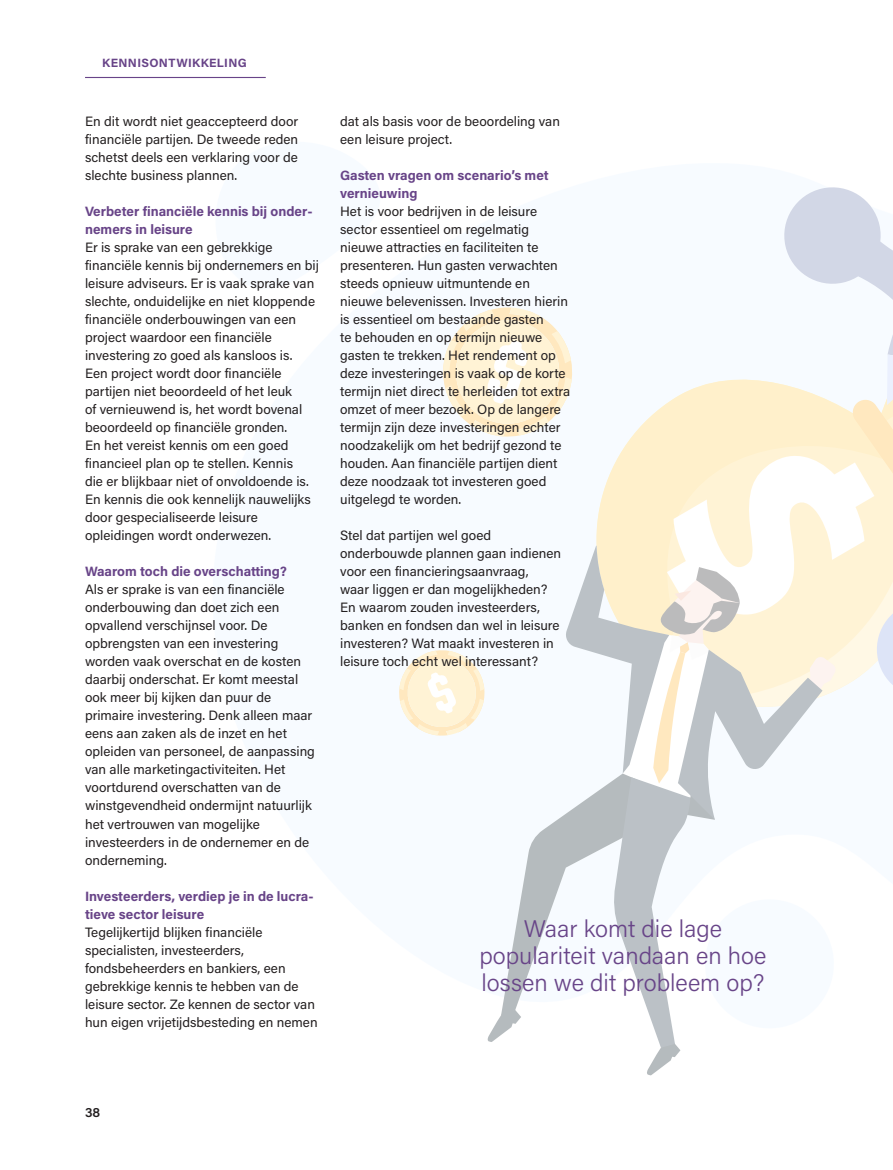
<style>
.page{position:relative;width:893px;height:1170px;background:#fff}
.page>*{position:absolute;margin:0;border:0;box-sizing:border-box;transform-origin:0 0}
.Streamer{font:300 24px/27px "Acumin Pro";color:#684488;text-align:center}
.body1{font:13.5px/18px "Acumin Pro";color:#231f20}
.tussenkop{font:700 13.5px/18px "Acumin Pro";color:#684488}
.t1{font:600 13.5px "Acumin Pro";color:#231f20}
.t2{font:700 12px "Acumin Pro";letter-spacing:.03em;color:#684488}
</style>
<div class="page">
<svg style="left:399px;top:187px;width:494px;height:889px"></svg>
<hr style="left:85px;top:77px;width:181px;height:1px;background:#684488">
<p class="t2" style="left:102px;top:54px;width:146px">KENNISONTWIKKELING</p>
<p class="body1" style="left:85px;top:112px;width:215px;text-align:justify">En dit wordt niet geaccepteerd door financiële partijen. De tweede reden schetst deels een verklaring voor de slechte business plannen.</p>
<p class="tussenkop" style="left:85px;top:202px;width:229px">Verbeter financiële kennis bij onder&shy;nemers in leisure</p>
<p class="body1" style="left:85px;top:238px;width:235px">Er is sprake van een gebrekkige financiële kennis bij ondernemers en bij leisure adviseurs. Er is vaak sprake van slechte, onduidelijke en niet kloppende financiële onderbouwingen van een project waardoor een financiële investering zo goed als kansloos is.<br>Een project wordt door financiële partijen niet beoordeeld of het leuk<br>of vernieuwend is, het wordt bovenal beoordeeld op financiële gronden.<br>En het vereist kennis om een goed financieel plan op te stellen. Kennis<br>die er blijkbaar niet of onvoldoende is.<br>En kennis die ook kennelijk nauwelijks door gespecialiseerde leisure opleidingen wordt onderwezen.</p>
<p class="tussenkop" style="left:85px;top:562px;width:204px">Waarom toch die overschatting?</p>
<p class="body1" style="left:85px;top:580px;width:231px">Als er sprake is van een financiële onderbouwing dan doet zich een opvallend verschijnsel voor. De opbrengsten van een investering worden vaak overschat en de kosten daarbij onderschat. Er komt meestal ook meer bij kijken dan puur de primaire investering. Denk alleen maar eens aan zaken als de inzet en het opleiden van personeel, de aanpassing van alle marketingactiviteiten. Het voortdurend overschatten van de winstgevendheid ondermijnt natuurlijk het vertrouwen van mogelijke investeerders in de ondernemer en de onderneming.</p>
<p class="tussenkop" style="left:85px;top:886px;width:230px">Investeerders, verdiep je in de lucra&shy;tieve sector leisure</p>
<p class="body1" style="left:85px;top:922px;width:234px">Tegelijkertijd blijken financiële specialisten, investeerders, fondsbeheerders en bankiers, een gebrekkige kennis te hebben van de leisure sector. Ze kennen de sector van hun eigen vrijetijdsbesteding en nemen</p>
<p class="body1" style="left:340px;top:112px;width:221px">dat als basis voor de beoordeling van een leisure project.</p>
<p class="tussenkop" style="left:340px;top:166px;width:210px">Gasten vragen om scenario’s met vernieuwing</p>
<p class="body1" style="left:340px;top:202px;width:232px">Het is voor bedrijven in de leisure sector essentieel om regelmatig nieuwe attracties en faciliteiten te presenteren. Hun gasten verwachten steeds opnieuw uitmuntende en nieuwe belevenissen. Investeren hierin is essentieel om bestaande gasten<br>te behouden en op termijn nieuwe gasten te trekken. Het rendement op deze investeringen is vaak op de korte termijn niet direct te herleiden tot extra omzet of meer bezoek. Op de langere termijn zijn deze investeringen echter noodzakelijk om het bedrijf gezond te houden. Aan financiële partijen dient deze noodzaak tot investeren goed uitgelegd te worden.</p>
<p class="body1" style="left:340px;top:526px;width:222px">Stel dat partijen wel goed onderbouwde plannen gaan indienen voor een financieringsaanvraag,<br>waar liggen er dan mogelijkheden?<br>En waarom zouden investeerders, banken en fondsen dan wel in leisure investeren? Wat maakt investeren in leisure toch echt wel interessant?</p>
<p class="Streamer" style="left:479px;top:913px;width:289px">Waar komt die lage populariteit vandaan en hoe lossen we dit probleem op?</p>
<p class="t1" style="left:85px;top:1102px;width:17px">38</p>
</div>
